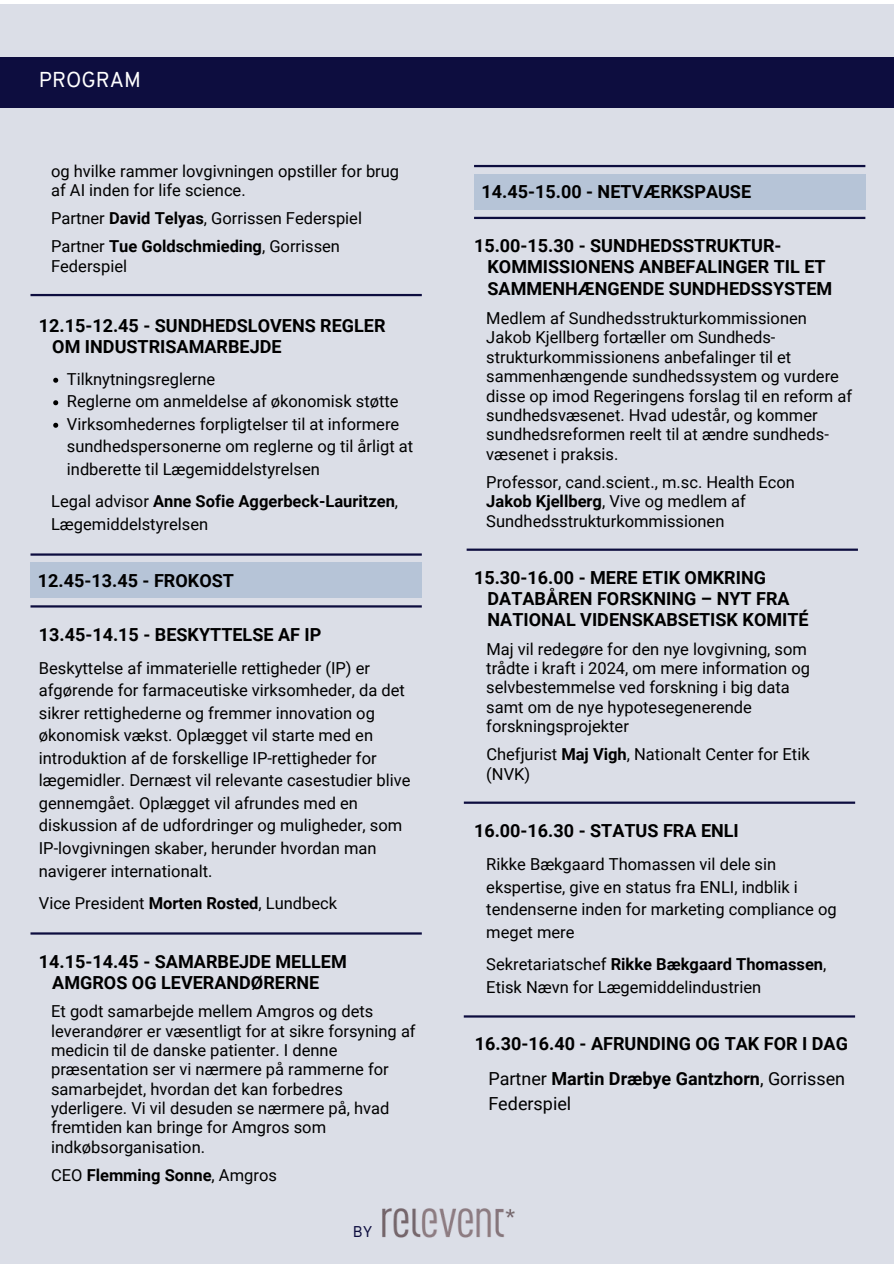
<style>
.page{position:relative;width:894px;height:1264px;background:#fff}
.page>*{position:absolute;margin:0;border:0;box-sizing:border-box;transform-origin:0 0}
.t1{font:21px "Overpass";color:#fff}
.t2{font:700 18px/21.3px "Roboto";color:#000}
.t3{font:18px "Roboto";color:#000}
.t4{font:16.5px/19.4px "Roboto";color:#000}
.t5{font:700 16.5px "Roboto";color:#000}
.t6{font:15.15px "Overpass";color:#0d0d3f}
.s1{font-weight:700}
.s2{font-weight:400}
</style>
<div class="page">
<div style="left:0;top:4px;width:893px;height:1259px;background:#dbdee7"></div>
<img style="left:382px;top:1208px;width:133px;height:30px">
<div style="left:0;top:57px;width:893px;height:50px;background:#0d0d3f"></div>
<hr style="left:30px;top:294px;width:391px;height:2px;background:#0d0d3f">
<svg style="left:53px;top:378px;width:5px;height:5px"></svg>
<svg style="left:53px;top:400px;width:5px;height:5px"></svg>
<svg style="left:53px;top:423px;width:5px;height:5px"></svg>
<hr style="left:30px;top:553px;width:391px;height:2px;background:#0d0d3f">
<div style="left:30px;top:562px;width:391px;height:36px;background:#b6c4d7"></div>
<hr style="left:30px;top:605px;width:391px;height:2px;background:#0d0d3f">
<hr style="left:30px;top:932px;width:391px;height:2px;background:#0d0d3f">
<hr style="left:474px;top:165px;width:391px;height:2px;background:#0d0d3f">
<div style="left:474px;top:174px;width:391px;height:36px;background:#b6c4d7"></div>
<hr style="left:474px;top:217px;width:391px;height:2px;background:#0d0d3f">
<hr style="left:463px;top:801px;width:391px;height:2px;background:#0d0d3f">
<hr style="left:466px;top:548px;width:391px;height:3px;background:#0d0d3f">
<hr style="left:463px;top:1015px;width:391px;height:2px;background:#0d0d3f">
<p class="t1" style="left:39px;top:64px;width:104px">PROGRAM</p>
<p class="t4" style="left:51px;top:160px;width:349px">og hvilke rammer lovgivningen opstiller for brug af AI inden for life science.</p>
<p class="t4" style="left:51px;top:203px;width:312px;line-height:28.2px">Partner <span class="s1">David Telyas</span>, Gorrissen Federspiel<br>Partner <span class="s1">Tue Goldschmieding</span>, Gorrissen</p>
<p class="t4" style="left:51px;top:255px;width:77px">Federspiel</p>
<p class="t2" style="left:52px;top:314px;width:334px;text-indent:-13px">12.15-12.45 - SUNDHEDSLOVENS REGLER<br>OM INDUSTRISAMARBEJDE</p>
<p class="t4" style="left:67px;top:367px;width:348px;line-height:22.5px">Tilknytningsreglerne<br>Reglerne om anmeldelse af økonomisk støtte Virksomhedernes forpligtelser til at informere sundhedspersonerne om reglerne og til årligt at indberette til Lægemiddelstyrelsen</p>
<p class="t4" style="left:51px;top:489px;width:348px;line-height:22.5px">Legal advisor <span class="s1">Anne Sofie Aggerbeck-Lauritzen</span>,<br>Lægemiddelstyrelsen</p>
<p class="t2" style="left:38px;top:569px;width:197px">12.45-13.45 - FROKOST</p>
<p class="t2" style="left:39px;top:623px;width:284px">13.45-14.15 - BESKYTTELSE AF IP</p>
<p class="t4" style="left:39px;top:656px;width:373px;line-height:22.5px">Beskyttelse af immaterielle rettigheder (IP) er afgørende for farmaceutiske virksomheder, da det sikrer rettighederne og fremmer innovation og økonomisk vækst. Oplægget vil starte med en introduktion af de forskellige IP-rettigheder for lægemidler. Dernæst vil relevante casestudier blive gennemgået. Oplægget vil afrundes med en diskussion af de udfordringer og muligheder, som IP-lovgivningen skaber, herunder hvordan man navigerer internationalt.</p>
<p class="t4" style="left:39px;top:892px;width:300px">Vice President <span class="s1">Morten Rosted</span>, Lundbeck</p>
<p class="t2" style="left:52px;top:950px;width:296px;text-indent:-13px">14.15-14.45 - SAMARBEJDE MELLEM<br>AMGROS OG LEVERANDØRERNE</p>
<p class="t4" style="left:51px;top:1001px;width:366px">Et godt samarbejde mellem Amgros og dets leverandører er væsentligt for at sikre forsyning af medicin til de danske patienter. I denne præsentation ser vi nærmere på rammerne for samarbejdet, hvordan det kan forbedres yderligere. Vi vil desuden se nærmere på, hvad fremtiden kan bringe for Amgros som indkøbsorganisation.</p>
<p class="t5" style="left:51px;top:1163px;width:227px"><span class="s2">CEO</span> Flemming Sonne<span class="s2">, Amgros</span></p>
<p class="t6" style="left:353px;top:1221px;width:21px">BY</p>
<p class="t2" style="left:481px;top:180px;width:271px">14.45-15.00 - NETVÆRKSPAUSE</p>
<p class="t2" style="left:487px;top:234px;width:346px;text-indent:-13px">15.00-15.30 - SUNDHEDSSTRUKTUR-<br>KOMMISSIONENS ANBEFALINGER TIL ET<br>SAMMENHÆNGENDE SUNDHEDSSYSTEM</p>
<p class="t4" style="left:486px;top:308px;width:367px">Medlem af Sundhedsstrukturkommissionen Jakob Kjellberg fortæller om Sundheds&shy;strukturkommissionens anbefalinger til et sammenhængende sundhedssystem og vurdere disse op imod Regeringens forslag til en reform af sundhedsvæsenet. Hvad udestår, og kommer sundhedsreformen reelt til at ændre sundheds&shy;væsenet i praksis.</p>
<p class="t4" style="left:486px;top:472px;width:310px">Professor, cand.scient., m.sc. Health Econ<br><span class="s1">Jakob Kjellberg</span>, Vive og medlem af<br>Sundhedsstrukturkommissionen</p>
<p class="t2" style="left:487px;top:566px;width:322px;text-indent:-13px">15.30-16.00 - MERE ETIK OMKRING<br>DATABÅREN FORSKNING – NYT FRA<br>NATIONAL VIDENSKABSETISK KOMITÉ</p>
<p class="t4" style="left:486px;top:638px;width:325px">Maj vil redegøre for den nye lovgivning, som trådte i kraft i 2024, om mere information og selvbestemmelse ved forskning i big data samt om de nye hypotesegenerende forskningsprojekter</p>
<p class="t4" style="left:486px;top:744px;width:325px">Chefjurist <span class="s1">Maj Vigh</span>, Nationalt Center for Etik (NVK)</p>
<p class="t2" style="left:474px;top:819px;width:266px">16.00-16.30 - STATUS FRA ENLI</p>
<p class="t4" style="left:486px;top:852px;width:352px;line-height:22.5px">Rikke Bækgaard Thomassen vil dele sin ekspertise, give en status fra ENLI, indblik i tendenserne inden for marketing compliance og meget mere</p>
<p class="t4" style="left:486px;top:952px;width:341px;line-height:22.5px">Sekretariatschef <span class="s1">Rikke Bækgaard Thomassen</span>,<br>Etisk Nævn for Lægemiddelindustrien</p>
<p class="t2" style="left:475px;top:1025px;width:374px;line-height:35px;text-align:center">16.30-16.40 - AFRUNDING OG TAK FOR I DAG<br><span class="s2">Partner</span> Martin Dræbye Gantzhorn<span class="s2">, Gorrissen</span></p>
<p class="t3" style="left:488px;top:1091px;width:84px">Federspiel</p>
</div>
